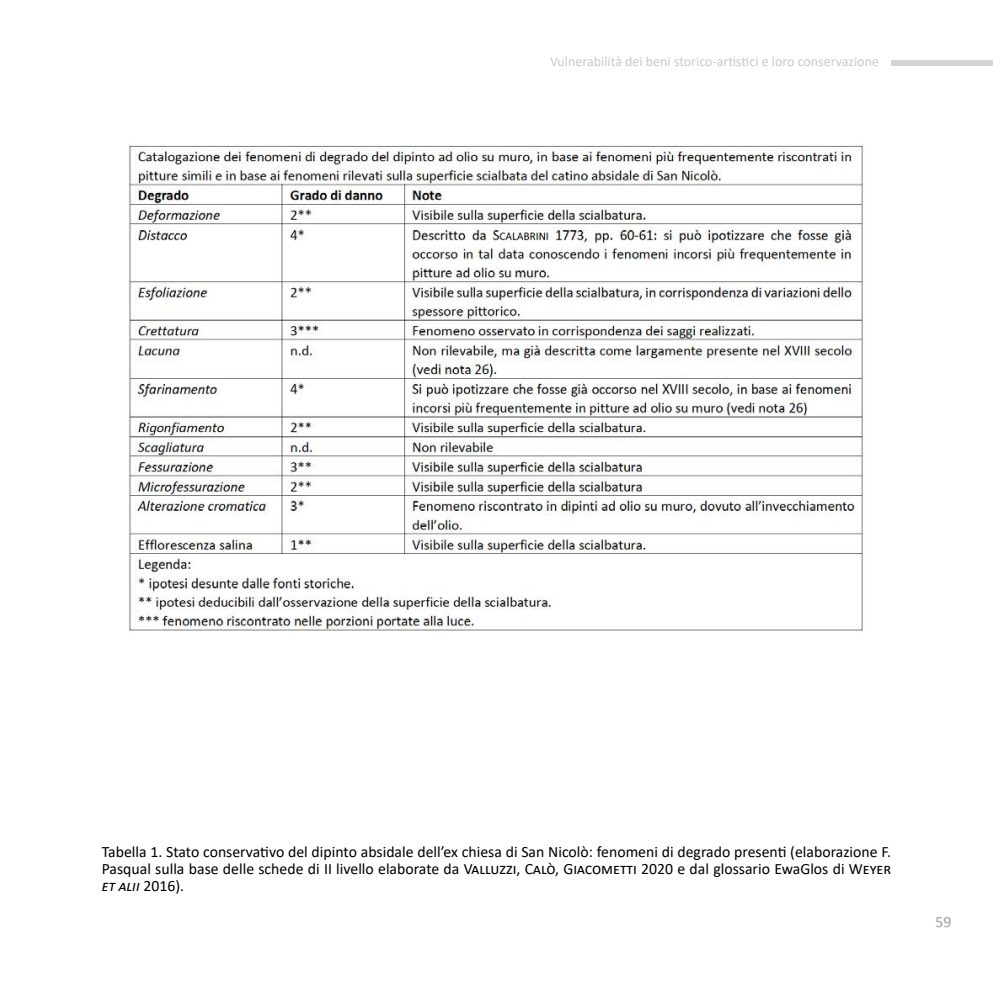
<style>
.page{position:relative;width:993px;height:993px;background:#fff}
.page>*{position:absolute;margin:0;border:0;box-sizing:border-box;transform-origin:0 0}
.t1{font:15.75px/17.2px "Calibri";color:#000;text-align:justify}
.t2{font:15.75px "Calibri";color:#b5b4b4}
.t3{font:14px "Calibri";color:#c9c9c9}
.s1{font-style:italic}
</style>
<div class="page">
<div style="left:890px;top:61px;width:102px;height:5px;background:#d4d4d4"></div>
<img style="left:128px;top:145px;width:735px;height:486px">
<p class="t3" style="left:550px;top:52px;width:330px">Vulnerabilità dei beni storico-artistici e loro conservazione</p>
<p class="t1" style="left:102px;top:842px;width:790px">Tabella 1. Stato conservativo del dipinto absidale dell’ex chiesa di San Nicolò: fenomeni di degrado presenti (elaborazione F.<br>Pasqual sulla base delle schede di II livello elaborate da Valluzzi, Calò, Giacometti 2020 e dal glossario EwaGlos di Weyer <span class="s1">et alii</span> 2016).</p>
<p class="t2" style="left:935px;top:910px;width:17px">59</p>
</div>
